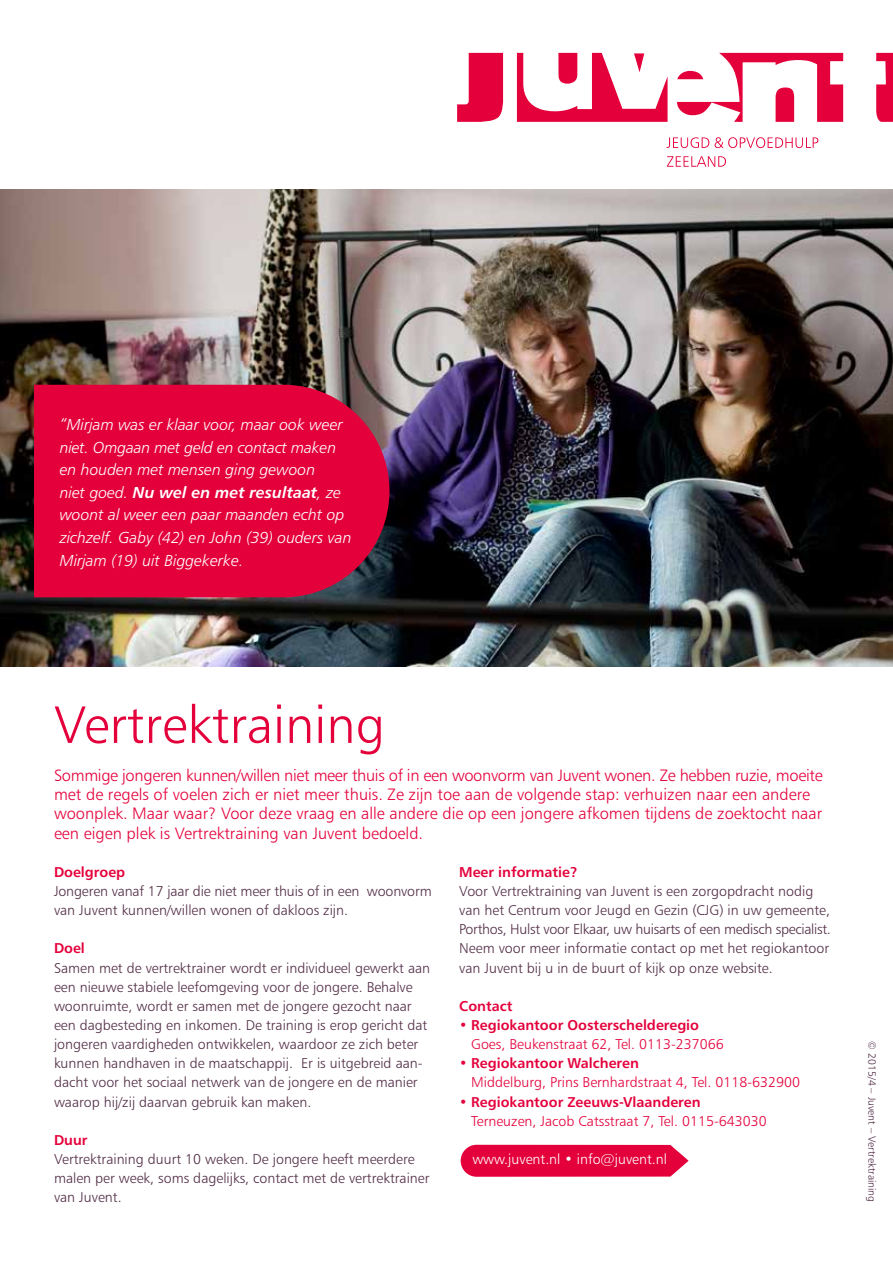
<style>
.page{position:relative;width:893px;height:1263px;background:#fff}
.page>*{position:absolute;margin:0;border:0;box-sizing:border-box;transform-origin:0 0}
.t1{font:52.5px "Humanist 777 BT Light B";color:#e4003b}
.t2{font:16.5px/19.2px "Humanist 777 BT Light B";color:#e4003b}
.t3{font:15.9px/22.5px "Humanist 777 BT Light Italic B";color:#fff}
.t4{font:15.9px "Humanist 777 BT Bold Italic B";color:#fff}
.t5{font:14.25px/19.2px "Humanist 777 BT Light B";color:#522d46}
.t6{font:14.25px "Humanist 777 BT Light B";color:#e4003b}
.t7{font:14.25px "Humanist 777 BT Bold B";color:#e4003b}
.t8{font:14.25px "Humanist 777 BT Light B";color:#fff}
.t9{font:10.5px "Humanist 777 BT Light B";color:#522d46}
.s1{font-family:"Humanist 777 BT Light Italic B"}
</style>
<div class="page">
<img style="left:0;top:190px;width:893px;height:476px">
<div style="left:34px;top:385px;width:355px;height:212px;background:#e4003b"></div>
<svg style="left:457px;top:53px;width:436px;height:69px"></svg>
<svg style="left:667px;top:156px;width:59px;height:11px"></svg>
<svg style="left:667px;top:137px;width:151px;height:11px"></svg>
<svg style="left:461px;top:1145px;width:228px;height:32px;background:#e51047"></svg>
<p class="t3" style="left:60px;top:413px;width:285px">“Mirjam was er klaar voor, maar ook weer niet. Omgaan met geld en contact maken en houden met mensen ging gewoon</p>
<p class="t4" style="left:60px;top:482px;width:283px"><span class="s1">niet goed.</span> Nu wel en met resultaat<span class="s1">, ze</span></p>
<p class="t3" style="left:60px;top:503px;width:293px">woont al weer een paar maanden echt op zichzelf. Gaby (42) en John (39) ouders van<br>Mirjam (19) uit Biggekerke.</p>
<h1 class="t1" style="left:54px;top:692px;width:333px">Vertrektraining</h1>
<p class="t2" style="left:54px;top:765px;width:770px">Sommige jongeren kunnen/willen niet meer thuis of in een woonvorm van Juvent wonen. Ze hebben ruzie, moeite met de regels of voelen zich er niet meer thuis. Ze zijn toe aan de volgende stap: verhuizen naar een andere woonplek. Maar waar? Voor deze vraag en alle andere die op een jongere afkomen tijdens de zoektocht naar een eigen plek is Vertrektraining van Juvent bedoeld.</p>
<p class="t7" style="left:54px;top:863px;width:73px">Doelgroep</p>
<p class="t5" style="left:54px;top:881px;width:379px">Jongeren vanaf 17 jaar die niet meer thuis of in een woonvorm van Juvent kunnen/willen wonen of dakloos zijn.</p>
<p class="t7" style="left:54px;top:939px;width:32px">Doel</p>
<p class="t5" style="left:54px;top:958px;width:378px">Samen met de vertrektrainer wordt er individueel gewerkt aan een nieuwe stabiele leefomgeving voor de jongere. Behalve woonruimte, wordt er samen met de jongere gezocht naar een dagbesteding en inkomen. De training is erop gericht dat jongeren vaardigheden ontwikkelen, waardoor ze zich beter kunnen handhaven in de maatschappij. Er is uitgebreid aan&shy;dacht voor het sociaal netwerk van de jongere en de manier waarop hij/zij daarvan gebruik kan maken.</p>
<p class="t7" style="left:54px;top:1131px;width:35px">Duur</p>
<p class="t5" style="left:54px;top:1149px;width:377px">Vertrektraining duurt 10 weken. De jongere heeft meerdere malen per week, soms dagelijks, contact met de vertrektrainer van Juvent.</p>
<p class="t7" style="left:459px;top:863px;width:120px">Meer informatie?</p>
<p class="t5" style="left:459px;top:881px;width:373px">Voor Vertrektraining van Juvent is een zorgopdracht nodig van het Centrum voor Jeugd en Gezin (CJG) in uw gemeente, Porthos, Hulst voor Elkaar, uw huisarts of een medisch specialist.<br>Neem voor meer informatie contact op met het regiokantoor van Juvent bij u in de buurt of kijk op onze website.</p>
<p class="t7" style="left:459px;top:997px;width:55px">Contact</p>
<p class="t7" style="left:459px;top:1016px;width:241px">• Regiokantoor Oosterschelderegio</p>
<p class="t6" style="left:471px;top:1035px;width:254px">Goes, Beukenstraat 62, Tel. 0113-237066</p>
<p class="t7" style="left:459px;top:1054px;width:181px">• Regiokantoor Walcheren</p>
<p class="t6" style="left:471px;top:1074px;width:330px">Middelburg, Prins Bernhardstraat 4, Tel. 0118-632900</p>
<p class="t7" style="left:459px;top:1092px;width:243px">• Regiokantoor Zeeuws-Vlaanderen</p>
<p class="t6" style="left:471px;top:1112px;width:297px">Terneuzen, Jacob Catsstraat 7, Tel. 0115-643030</p>
<p class="t8" style="left:472px;top:1150px;width:196px">www.juvent.nl • info@juvent.nl</p>
<p class="t9" style="left:878px;top:1041px;width:162px;rotate:90deg">© 2015/4 – Juvent – Vertrektraining</p>
</div>
